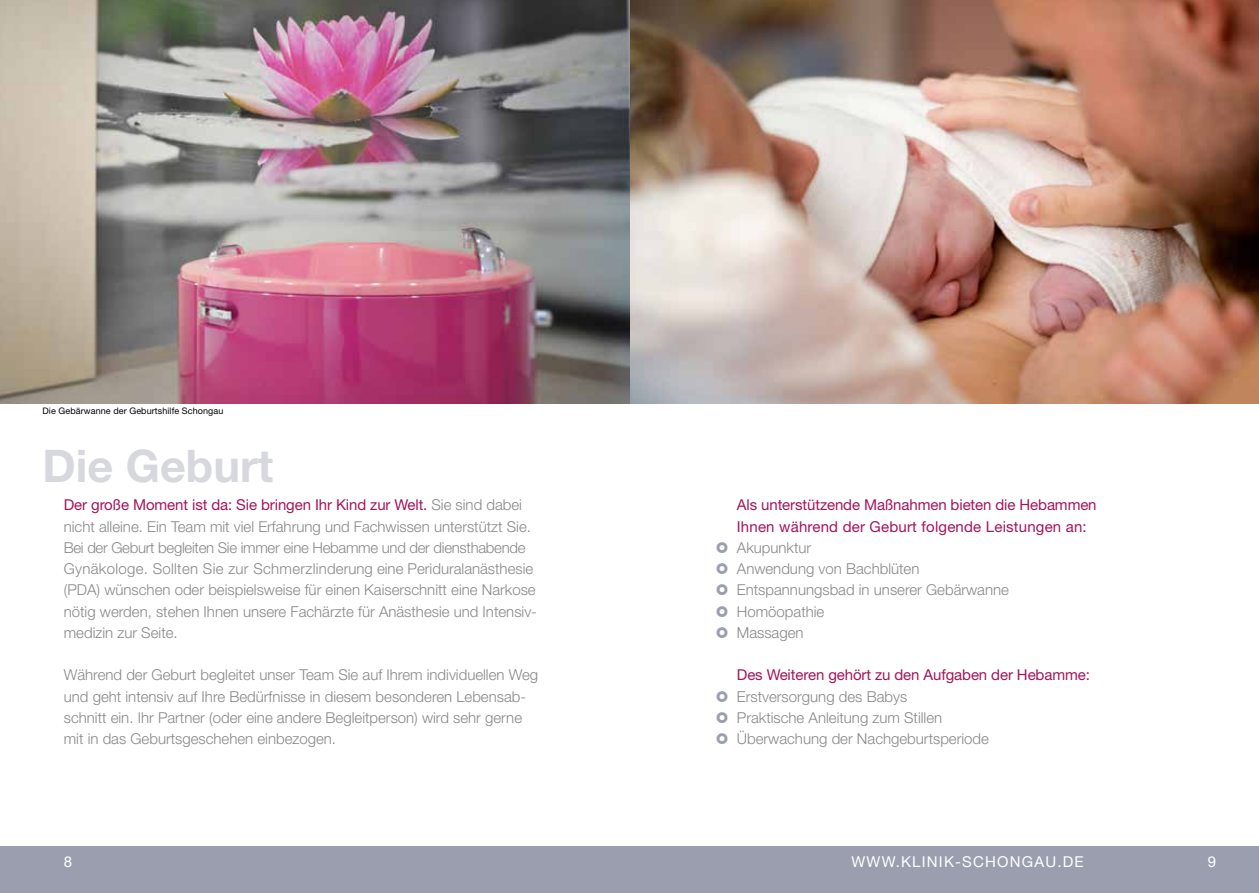
<style>
.page{position:relative;width:1259px;height:893px;background:#fff}
.page>*{position:absolute;margin:0;border:0;box-sizing:border-box;transform-origin:0 0}
.t1{font:700 45px "Helvetica Neue";color:#d7d7de}
.t2{font:300 15px/21.3px "Helvetica Neue";color:#87888a}
.t3{font:15px/21.3px "Helvetica Neue";letter-spacing:-.005em;color:#a5145b}
.t4{font:15px "Helvetica Neue";letter-spacing:.08em;color:#fff}
.t5{font:9px "Helvetica Neue";letter-spacing:.01em;color:#000}
.s1{font-weight:400;color:#a5145b}
</style>
<div class="page">
<div style="left:0;top:846px;width:1259px;height:47px;background:#9a9eaf"></div>
<img style="left:629px;top:0;width:630px;height:404px">
<img style="left:0;top:0;width:629px;height:404px">
<p class="t5" style="left:43px;top:405px;width:182px">Die Gebärwanne der Geburtshilfe Schongau</p>
<h1 class="t1" style="left:43px;top:438px;width:232px">Die Geburt</h1>
<p class="t2" style="left:64px;top:494px;width:474px"><span class="s1">Der große Moment ist da: Sie bringen I hr Kind zur Welt.</span> Sie sind dabei nicht alleine. Ein Team mit viel Erfahrung und Fachwissen unterstützt Sie.<br>Bei der Geburt begleiten Sie immer eine Hebamme und der diensthabende Gynäkologe. Sollten Sie zur Schmerzlinderung eine Periduralanästhesie (PDA) wünschen oder beispielsweise für einen Kaiserschnitt eine Narkose nötig werden, stehen Ihnen unsere Fachärzte für Anästhesie und Intensiv&shy;medizin zur Seite.</p>
<p class="t2" style="left:64px;top:664px;width:476px">Während der Geburt begleitet unser Team Sie auf Ihrem individuellen Weg und geht intensiv auf Ihre Bedürfnisse in diesem besonderen Lebensab&shy;schnitt ein. Ihr Partner (oder eine andere Begleitperson) wird sehr gerne mit in das Geburtsgeschehen einbezogen.</p>
<p class="t3" style="left:737px;top:494px;width:361px">Als unterstützende Maßnahmen bieten die H ebammen<br>I hnen während der Geburt folgende Leistungen an:</p>
<p class="t2" style="left:737px;top:536px;width:274px">Akupunktur<br>Anwendung von Bachblüten<br>Entspannungsbad in unserer Gebärwanne<br>Homöopathie<br>Massagen</p>
<p class="t3" style="left:737px;top:664px;width:354px">Des Weiteren gehört zu den Aufgaben der H ebamme:</p>
<p class="t2" style="left:737px;top:685px;width:254px">Erstversorgung des Babys<br>Praktische Anleitung zum Stillen<br>Überwachung der Nachgeburtsperiode</p>
<p class="t4" style="left:64px;top:853px;width:10px">8</p>
<p class="t4" style="left:851px;top:853px;width:234px">www.klinik-schongau.de</p>
<p class="t4" style="left:1208px;top:853px;width:10px">9</p>
</div>
